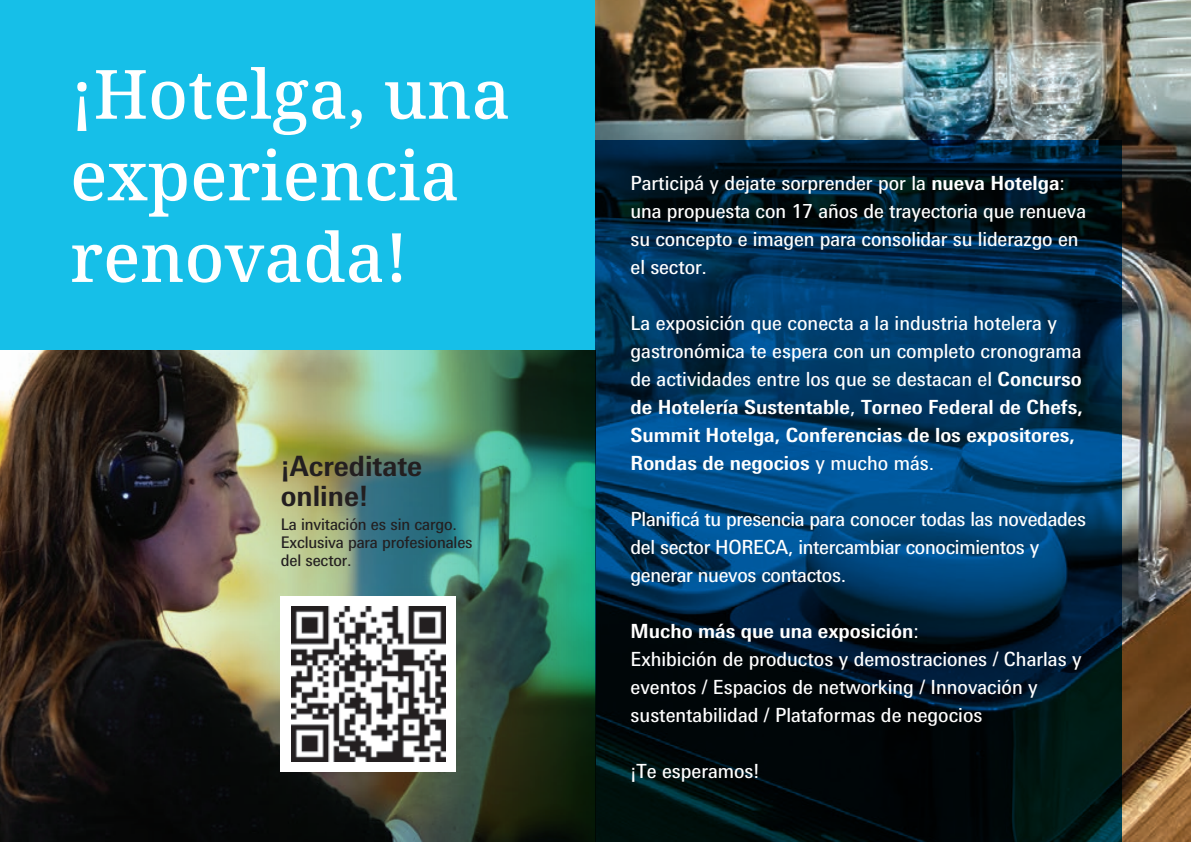
<style>
.page{position:relative;width:1191px;height:842px;background:#fff}
.page>*{position:absolute;margin:0;border:0;box-sizing:border-box;transform-origin:0 0}
.t1{font:500 68px/81.6px "Noto Serif";color:#fff}
.t2{font:700 28px/30px "Messe Univers TAB";color:#231f20}
.t3{font:19.6px/28px "Messe Univers TAB";color:#fff}
.t4{font:16px/18px "Messe Univers TAB";letter-spacing:-.01em;color:#231f20}
.s1{font-weight:700}
</style>
<div class="page">
<div style="left:0;top:0;width:631px;height:351px;background:#16bfe8"></div>
<img style="left:595px;top:0;width:596px;height:842px">
<img style="left:0;top:351px;width:595px;height:491px">
<div style="left:281px;top:596px;width:175px;height:176px;background:#fff"></div>
<img style="left:291px;top:607px;width:155px;height:154px">
<svg style="left:595px;top:140px;width:526px;height:702px;background:#002844"></svg>
<h1 class="t1" style="left:70px;top:55px;width:442px">¡Hotelga, una experiencia renovada!</h1>
<h2 class="t2" style="left:281px;top:451px;width:143px">¡Acreditate online!</h2>
<p class="t4" style="left:281px;top:515px;width:193px">La invitación es sin cargo.<br>Exclusiva para profesionales del sector.</p>
<p class="t3" style="left:630px;top:168px;width:457px">Participá y dejate sorprender por la <span class="s1">nueva Hotelga</span>: una propuesta con 17 años de trayectoria que renueva su concepto e imagen para consolidar su liderazgo en el sector.</p>
<p class="t3" style="left:630px;top:308px;width:454px">La exposición que conecta a la industria hotelera y gastronómica te espera con un completo cronograma de actividades entre los que se destacan el <span class="s1">Concurso de Hotelería Sustentable</span>, <span class="s1">Torneo Federal de Chefs, Summit Hotelga, Conferencias de los expositores, Rondas de negocios</span> y mucho más.</p>
<p class="t3" style="left:630px;top:504px;width:457px">Planificá tu presencia para conocer todas las novedades del sector HORECA, intercambiar conocimientos y generar nuevos contactos.</p>
<p class="t3" style="left:630px;top:616px;width:452px"><span class="s1">Mucho más que una exposición</span>:<br>Exhibición de productos y demostraciones / Charlas y eventos / Espacios de networking / Innovación y sustentabilidad / Plataformas de negocios</p>
<p class="t3" style="left:630px;top:756px;width:130px">¡Te esperamos!</p>
</div>
